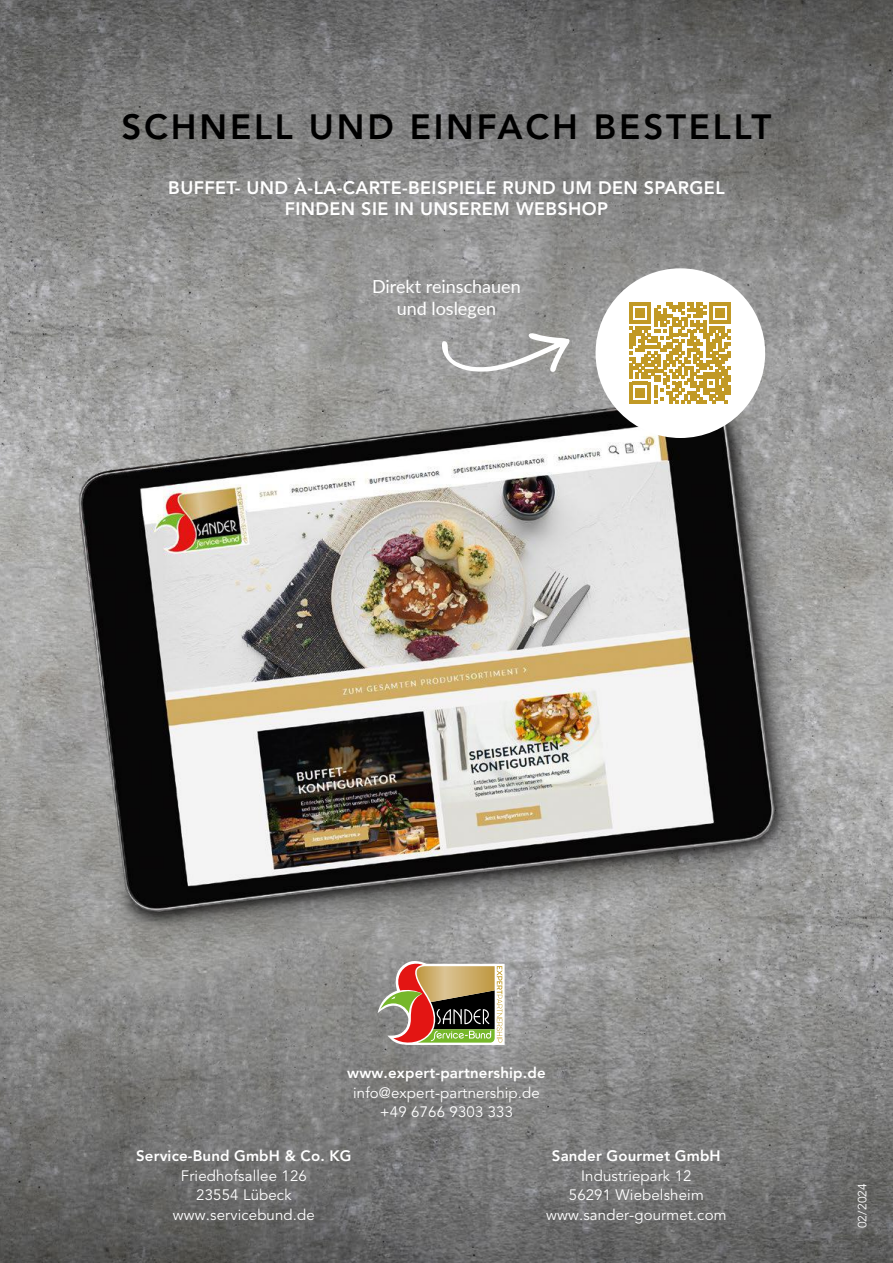
<style>
.page{position:relative;width:893px;height:1263px;background:#fff}
.page>*{position:absolute;margin:0;border:0;box-sizing:border-box;transform-origin:0 0}
.t1{font:800 34.8px "Avenir LT Std";letter-spacing:.08em;color:#000}
.t2{font:800 18px/21px "Avenir LT Std";letter-spacing:.02em;color:#fff;text-align:center}
.t3{font:18px/21.6px "Lato";color:#fff;text-align:center}
.t4{font:15px/19.5px "Avenir LT Std";letter-spacing:.01em;color:#fff;text-align:center}
.t5{font:800 15px "Avenir LT Std";letter-spacing:.01em;color:#fff}
.t6{font:12px "Avenir LT Std";letter-spacing:.01em;color:#fff}
</style>
<div class="page">
<img style="left:0;top:0;width:893px;height:1263px">
<img style="left:21px;top:340px;width:872px;height:826px">
<svg style="left:378px;top:961px;width:127px;height:84px;background:#a38769"></svg>
<svg style="left:442px;top:330px;width:128px;height:42px"></svg>
<div style="left:595px;top:268px;width:170px;height:170px;background:#fff;border-radius:50%"></div>
<svg style="left:630px;top:302px;width:100px;height:101px"></svg>
<h1 class="t1" style="left:121px;top:106px;width:651px">SCHNELL UND EINFACH BESTELLT</h1>
<p class="t2" style="left:168px;top:178px;width:558px">BUFFET- UND À-LA-CARTE-BEISPIELE RUND UM DEN SPARGEL<br>FINDEN SIE IN UNSEREM WEBSHOP</p>
<p class="t3" style="left:372px;top:275px;width:150px">Direkt reinschauen und loslegen</p>
<p class="t5" style="left:347px;top:1064px;width:200px">www.expert-partnership.de</p>
<p class="t4" style="left:353px;top:1083px;width:188px">info@expert-partnership.de +49 6766 9303 333</p>
<p class="t5" style="left:136px;top:1147px;width:217px">Service-Bund GmbH &amp; Co. KG</p>
<p class="t4" style="left:173px;top:1166px;width:144px">Friedhofsallee 126<br>23554 Lübeck www.servicebund.de</p>
<p class="t5" style="left:552px;top:1147px;width:170px">Sander Gourmet GmbH</p>
<p class="t4" style="left:546px;top:1166px;width:182px">Industriepark 12<br>56291 Wiebelsheim www.sander-gourmet.com</p>
<p class="t6" style="left:855px;top:1228px;width:47px;rotate:-90deg">02/2024</p>
</div>
